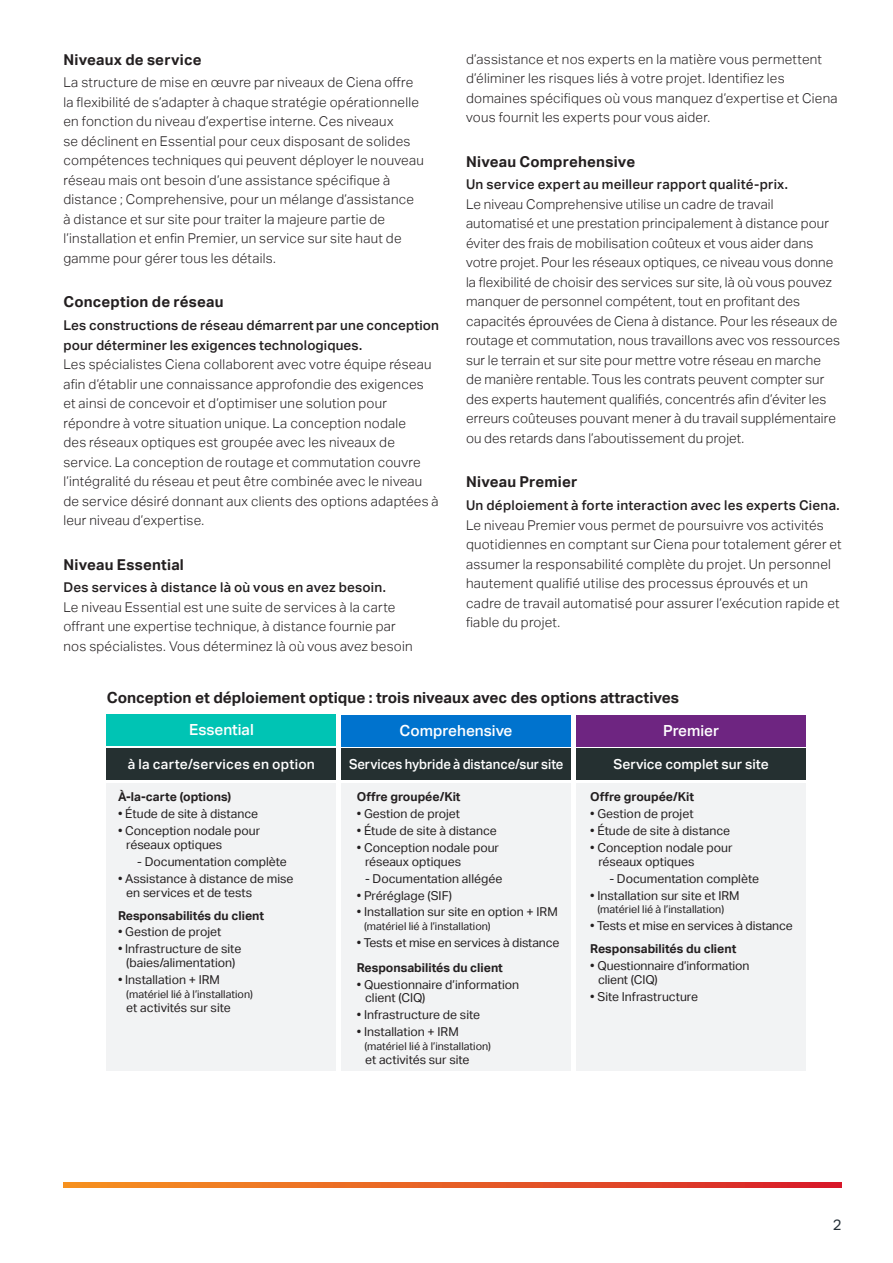
<style>
.page{position:relative;width:893px;height:1263px;background:#fff}
.page>*{position:absolute;margin:0;border:0;box-sizing:border-box;transform-origin:0 0}
.t1{font:700 15.3px "Aktiv Grotesk";color:#231f20}
.t2{font:500 15.3px "Aktiv Grotesk";color:#fff}
.Headline_for_body_co{font:700 15px "Aktiv Grotesk";letter-spacing:.015em;color:#231f20}
.t3{font:15px "Aktiv Grotesk";color:#252f37}
.t4{font:500 13.8px "Aktiv Grotesk";color:#fff;scale:.95 1}
.t5{font:500 13.8px "Aktiv Grotesk";letter-spacing:.02em;color:#fff}
.t6{font:500 13.8px "Aktiv Grotesk";color:#fff}
.Body_Copy{font:300 13.5px/19.5px "Aktiv Grotesk";letter-spacing:.015em;color:#231f20}
.subhead{font:500 13.5px/19.5px "Aktiv Grotesk";letter-spacing:.015em;color:#231f20}
.t7{font:12.3px/13.8px "Aktiv Grotesk";color:#231f20}
.t8{font:700 12.3px "Aktiv Grotesk";color:#231f20}
.t9{font:10.8px "Aktiv Grotesk";color:#231f20}
.s1{font-weight:700}
</style>
<div class="page">
<svg style="left:63px;top:1182px;width:779px;height:5px;background:#e65b25"></svg>
<div style="left:107px;top:783px;width:229px;height:288px;background:#f2f3f4"></div>
<div style="left:342px;top:784px;width:229px;height:287px;background:#f2f3f4"></div>
<div style="left:577px;top:784px;width:229px;height:287px;background:#f2f3f4"></div>
<div style="left:107px;top:715px;width:229px;height:31px;background:#00c4b4"></div>
<div style="left:342px;top:715px;width:229px;height:31px;background:#0073ce"></div>
<div style="left:577px;top:715px;width:229px;height:31px;background:#6e2581"></div>
<div style="left:107px;top:748px;width:229px;height:32px;background:#253031"></div>
<div style="left:342px;top:749px;width:229px;height:31px;background:#253031"></div>
<div style="left:577px;top:749px;width:229px;height:31px;background:#253031"></div>
<p class="Headline_for_body_co" style="left:63px;top:51px;width:140px">Niveaux de service</p>
<p class="Body_Copy" style="left:63px;top:73px;width:362px">La structure de mise en œuvre par niveaux de Ciena offre la flexibilité de s’adapter à chaque stratégie opérationnelle en fonction du niveau d’expertise interne. Ces niveaux<br>se déclinent en Essential pour ceux disposant de solides compétences techniques qui peuvent déployer le nouveau réseau mais ont besoin d’une assistance spécifique à distance ; Comprehensive, pour un mélange d’assistance à distance et sur site pour traiter la majeure partie de l’installation et enfin Premier, un service sur site haut de gamme pour gérer tous les détails.</p>
<p class="Headline_for_body_co" style="left:63px;top:293px;width:162px">Conception de réseau</p>
<p class="subhead" style="left:63px;top:316px;width:377px">Les constructions de réseau démarrent par une conception pour déterminer les exigences technologiques.</p>
<p class="Body_Copy" style="left:63px;top:355px;width:377px">Les spécialistes Ciena collaborent avec votre équipe réseau afin d’établir une connaissance approfondie des exigences et ainsi de concevoir et d’optimiser une solution pour répondre à votre situation unique. La conception nodale<br>des réseaux optiques est groupée avec les niveaux de service. La conception de routage et commutation couvre l’intégralité du réseau et peut être combinée avec le niveau de service désiré donnant aux clients des options adaptées à leur niveau d’expertise.</p>
<p class="Headline_for_body_co" style="left:63px;top:556px;width:122px">Niveau Essential</p>
<p class="subhead" style="left:63px;top:578px;width:324px">Des services à distance là où vous en avez besoin.</p>
<p class="Body_Copy" style="left:63px;top:598px;width:351px">Le niveau Essential est une suite de services à la carte offrant une expertise technique, à distance fournie par nos spécialistes. Vous déterminez là où vous avez besoin</p>
<p class="Body_Copy" style="left:466px;top:49px;width:373px">d’assistance et nos experts en la matière vous permettent d’éliminer les risques liés à votre projet. Identifiez les domaines spécifiques où vous manquez d’expertise et Ciena vous fournit les experts pour vous aider.</p>
<p class="Headline_for_body_co" style="left:466px;top:153px;width:171px">Niveau Comprehensive</p>
<p class="subhead" style="left:466px;top:175px;width:323px">Un service expert au meilleur rapport qualité-prix.</p>
<p class="Body_Copy" style="left:466px;top:194px;width:375px">Le niveau Comprehensive utilise un cadre de travail automatisé et une prestation principalement à distance pour éviter des frais de mobilisation coûteux et vous aider dans votre projet. Pour les réseaux optiques, ce niveau vous donne la flexibilité de choisir des services sur site, là où vous pouvez manquer de personnel compétent, tout en profitant des capacités éprouvées de Ciena à distance. Pour les réseaux de routage et commutation, nous travaillons avec vos ressources sur le terrain et sur site pour mettre votre réseau en marche<br>de manière rentable. Tous les contrats peuvent compter sur des experts hautement qualifiés, concentrés afin d’éviter les erreurs coûteuses pouvant mener à du travail supplémentaire ou des retards dans l’aboutissement du projet.</p>
<p class="Headline_for_body_co" style="left:466px;top:473px;width:113px">Niveau Premier</p>
<p class="subhead" style="left:466px;top:496px;width:375px">Un déploiement à forte interaction avec les experts Ciena.</p>
<p class="Body_Copy" style="left:466px;top:515px;width:377px">Le niveau Premier vous permet de poursuivre vos activités quotidiennes en comptant sur Ciena pour totalement gérer et assumer la responsabilité complète du projet. Un personnel hautement qualifié utilise des processus éprouvés et un cadre de travail automatisé pour assurer l’exécution rapide et fiable du projet.</p>
<p class="t1" style="left:107px;top:689px;width:574px">Conception et déploiement optique : trois niveaux avec des options attractives</p>
<p class="t2" style="left:189px;top:721px;width:66px">Essential</p>
<p class="t2" style="left:400px;top:721px;width:114px">Comprehensive</p>
<p class="t2" style="left:663px;top:721px;width:58px">Premier</p>
<p class="t5" style="left:128px;top:756px;width:189px">à la carte/services en option</p>
<p class="t4" style="left:349px;top:756px;width:227px">Services hybride à distance/sur site</p>
<p class="t6" style="left:613px;top:756px;width:157px">Service complet sur site</p>
<p class="t8" style="left:118px;top:790px;width:115px">À-la-carte (options)</p>
<p class="t7" style="left:118px;top:807px;width:142px">• Étude de site à distance</p>
<p class="t7" style="left:126px;top:824px;width:136px;text-indent:-8px">• Conception nodale pour réseaux optiques</p>
<p class="t7" style="left:137px;top:855px;width:151px">- Documentation complète</p>
<p class="t7" style="left:126px;top:871px;width:169px;text-indent:-8px">• Assistance à distance de mise en services et de tests</p>
<p class="t8" style="left:118px;top:908px;width:148px">Responsabilités du client</p>
<p class="t7" style="left:118px;top:925px;width:105px">• Gestion de projet</p>
<p class="t7" style="left:118px;top:942px;width:125px;text-align:center">• Infrastructure de site (baies/alimentation)</p>
<p class="t7" style="left:118px;top:973px;width:103px">• Installation + IRM</p>
<p class="t9" style="left:126px;top:988px;width:128px">(matériel lié à l’installation)</p>
<p class="t7" style="left:126px;top:1000px;width:106px">et activités sur site</p>
<p class="t8" style="left:357px;top:790px;width:105px">Offre groupée/Kit</p>
<p class="t7" style="left:357px;top:807px;width:105px">• Gestion de projet</p>
<p class="t7" style="left:357px;top:824px;width:142px">• Étude de site à distance</p>
<p class="t7" style="left:365px;top:841px;width:136px;text-indent:-8px">• Conception nodale pour réseaux optiques</p>
<p class="t7" style="left:365px;top:871px;width:139px">- Documentation allégée</p>
<p class="t7" style="left:357px;top:888px;width:97px">• Préréglage (SIF)</p>
<p class="t7" style="left:357px;top:905px;width:202px">• Installation sur site en option + IRM</p>
<p class="t9" style="left:364px;top:920px;width:128px">(matériel lié à l’installation)</p>
<p class="t7" style="left:357px;top:930px;width:204px;line-height:24.6px">• Tests et mise en services à distance<br><span class="s1">Responsabilités du client</span></p>
<p class="t7" style="left:365px;top:977px;width:156px;text-indent:-8px">• Questionnaire d’information client (CIQ)</p>
<p class="t7" style="left:357px;top:1008px;width:125px">• Infrastructure de site</p>
<p class="t7" style="left:357px;top:1025px;width:103px">• Installation + IRM</p>
<p class="t9" style="left:364px;top:1040px;width:128px">(matériel lié à l’installation)</p>
<p class="t7" style="left:365px;top:1052px;width:106px">et activités sur site</p>
<p class="t8" style="left:590px;top:790px;width:105px">Offre groupée/Kit</p>
<p class="t7" style="left:590px;top:807px;width:105px">• Gestion de projet</p>
<p class="t7" style="left:590px;top:824px;width:142px">• Étude de site à distance</p>
<p class="t7" style="left:598px;top:841px;width:136px;text-indent:-8px">• Conception nodale pour réseaux optiques</p>
<p class="t7" style="left:609px;top:871px;width:151px">- Documentation complète</p>
<p class="t7" style="left:590px;top:888px;width:151px">• Installation sur site et IRM</p>
<p class="t9" style="left:597px;top:903px;width:128px">(matériel lié à l’installation)</p>
<p class="t7" style="left:590px;top:914px;width:204px;line-height:23px">• Tests et mise en services à distance<br><span class="s1">Responsabilités du client</span></p>
<p class="t7" style="left:598px;top:959px;width:153px;text-indent:-8px">• Questionnaire d’information client (CIQ)</p>
<p class="t7" style="left:590px;top:990px;width:109px">• Site Infrastructure</p>
<p class="t3" style="left:833px;top:1216px;width:10px">2</p>
</div>
